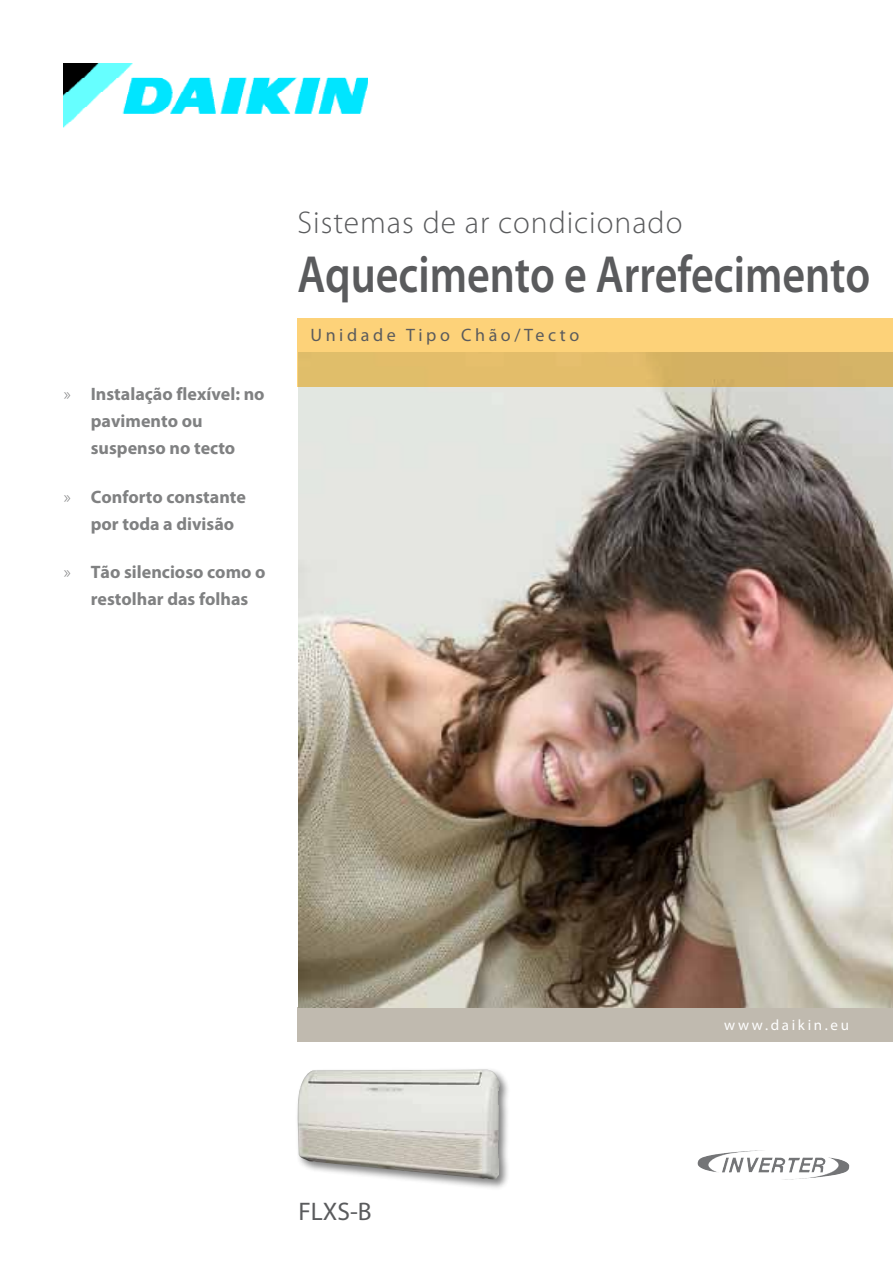
<style>
.page{position:relative;width:893px;height:1263px;background:#fff}
.page>*{position:absolute;margin:0;border:0;box-sizing:border-box;transform-origin:0 0}
.t1{font:600 52.5px "Myriad Pro";color:#5a5b5d;scale:.84 1}
.t2{font:300 31.5px "Myriad Pro";letter-spacing:.03em;color:#5a5b5d}
.t3{font:25.5px "Myriad Pro";color:#5a5b5d}
.t4{font:700 18px/27px "Myriad Pro";color:#808182}
.t5{font:18px "Myriad Pro";letter-spacing:.2em;color:#5a5b5d}
.t6{font:15px "Myriad Pro";letter-spacing:.175em;color:#fff}
.s1{font-weight:300}
</style>
<div class="page">
<div style="left:298px;top:1008px;width:595px;height:34px;background:#c0baaf"></div>
<img style="left:298px;top:387px;width:595px;height:621px">
<svg style="left:298px;top:319px;width:595px;height:68px;background:#ecc470"></svg>
<img style="left:698px;top:1150px;width:61px;height:22px">
<img style="left:64px;top:64px;width:304px;height:64px">
<div style="left:295px;top:1067px;width:216px;height:124px;background:#000;opacity:.5"></div>
<img style="left:298px;top:1069px;width:202px;height:111px">
<p class="t4" style="left:91px;top:380px;width:175px;text-indent:-27px"><span class="s1">»</span> Instalação flexível: no pavimento ou suspenso no tecto</p>
<p class="t4" style="left:91px;top:483px;width:157px;text-indent:-27px"><span class="s1">»</span> Conforto constante por toda a divisão</p>
<p class="t4" style="left:64px;top:558px;width:203px;text-align:center"><span class="s1">»</span> Tão silencioso como o restolhar das folhas</p>
<h2 class="t2" style="left:298px;top:203px;width:386px">Sistemas de ar condicionado</h2>
<h1 class="t1" style="left:298px;top:241px;width:683px">Aquecimento e Arrefecimento</h1>
<p class="t5" style="left:310px;top:324px;width:270px">Unidade Tipo Chão/Tecto</p>
<h3 class="t3" style="left:298px;top:1195px;width:75px">FLXS-B</h3>
<p class="t6" style="left:724px;top:1015px;width:126px">www.daikin.eu</p>
</div>
